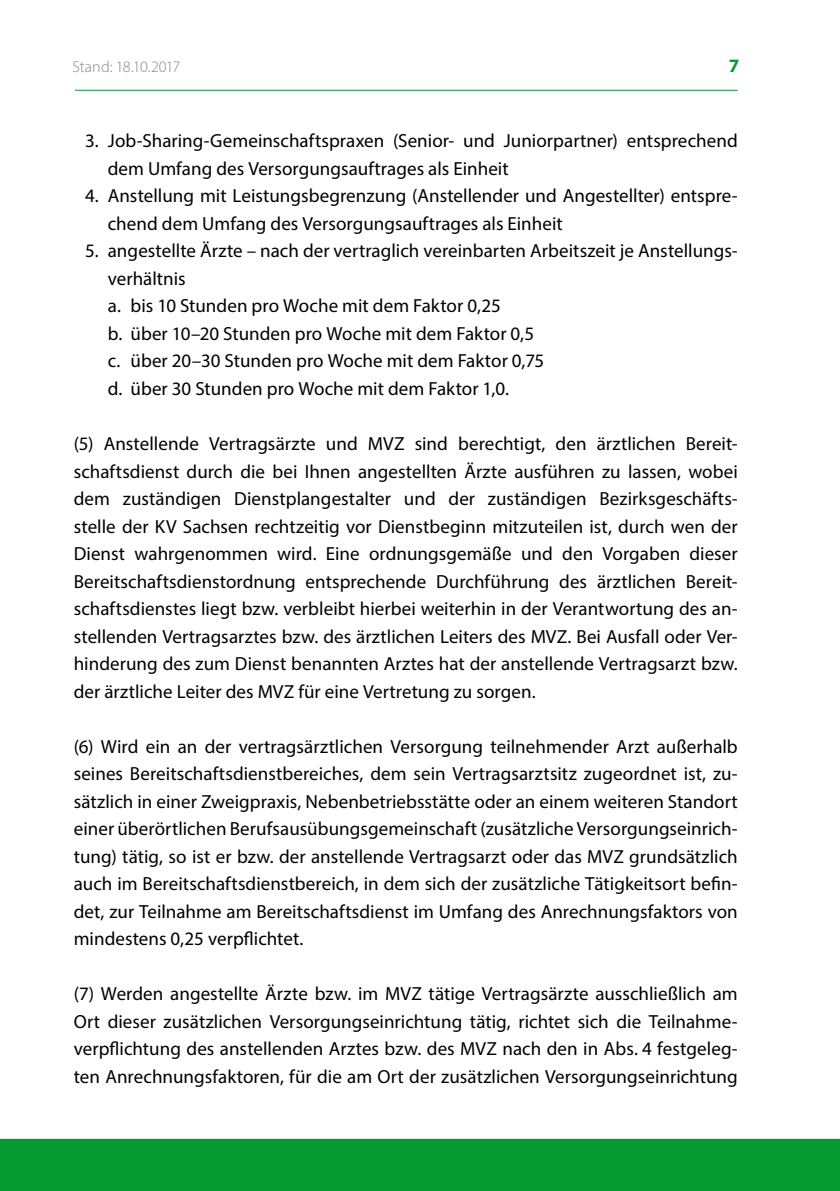
<style>
.page{position:relative;width:840px;height:1191px;background:#fff}
.page>*{position:absolute;margin:0;border:0;box-sizing:border-box;transform-origin:0 0}
.t1{font:19px/27.4px "Myriad Pro";color:#000}
.t2{font:700 19px "Myriad Pro";color:#069a31}
.t3{font:300 16px "Myriad Pro";letter-spacing:-.015em;color:#868786}
</style>
<div class="page">
<hr style="left:75px;top:90px;width:662px;height:1px;background:#069a31">
<div style="left:0;top:1138px;width:839px;height:53px;background:#069a31"></div>
<p class="t3" style="left:73px;top:57px;width:109px">Stand: 18.10.2017</p>
<p class="t2" style="left:728px;top:53px;width:12px">7</p>
<p class="t1" style="left:108px;top:127px;width:631px;text-indent:-23px">3. Job-Sharing-Gemeinschaftspraxen (Senior- und Juniorpartner) entsprechend dem Umfang des Versorgungsauftrages als Einheit</p>
<p class="t1" style="left:108px;top:182px;width:631px;text-indent:-23px">4. Anstellung mit Leistungsbegrenzung (Anstellender und Angestellter) entspre&shy;chend dem Umfang des Versorgungsauftrages als Einheit</p>
<p class="t1" style="left:108px;top:237px;width:631px;text-indent:-23px">5. angestellte Ärzte – nach der vertraglich vereinbarten Arbeitszeit je Anstellungs&shy;verhältnis<br>a. bis 10 Stunden pro Woche mit dem Faktor 0,25<br>b. über 10–20 Stunden pro Woche mit dem Faktor 0,5<br>c. über 20–30 Stunden pro Woche mit dem Faktor 0,75<br>d. über 30 Stunden pro Woche mit dem Faktor 1,0.</p>
<p class="t1" style="left:74px;top:429px;width:665px;text-align:justify">(5) Anstellende Vertragsärzte und MVZ sind berechtigt, den ärztlichen Bereit&shy;schaftsdienst durch die bei Ihnen angestellten Ärzte ausführen zu lassen, wobei dem zuständigen Dienstplangestalter und der zuständigen Bezirksgeschäfts&shy;stelle der KV Sachsen rechtzeitig vor Dienstbeginn mitzuteilen ist, durch wen der Dienst wahrgenommen wird. Eine ordnungsgemäße und den Vorgaben dieser Bereitschaftsdienstordnung entsprechende Durchführung des ärztlichen Bereit&shy;schaftsdienstes liegt bzw. verbleibt hierbei weiterhin in der Verantwortung des an&shy;stellenden Vertragsarztes bzw. des ärztlichen Leiters des MVZ. Bei Ausfall oder Ver&shy;hinderung des zum Dienst benannten Arztes hat der anstellende Vertragsarzt bzw. der ärztliche Leiter des MVZ für eine Vertretung zu sorgen.</p>
<p class="t1" style="left:74px;top:732px;width:665px;text-align:justify">(6) Wird ein an der vertragsärztlichen Versorgung teilnehmender Arzt außerhalb seines Bereitschaftsdienstbereiches, dem sein Vertragsarztsitz zugeordnet ist, zu&shy;sätzlich in einer Zweigpraxis, Nebenbetriebsstätte oder an einem weiteren Standort einer überörtlichen Berufsausübungsgemeinschaft (zusätzliche Versorgungseinrich&shy;tung) tätig, so ist er bzw. der anstellende Vertragsarzt oder das MVZ grundsätzlich auch im Bereitschaftsdienstbereich, in dem sich der zusätzliche Tätigkeitsort befin&shy;det, zur Teilnahme am Bereitschaftsdienst im Umfang des Anrechnungsfaktors von mindestens 0,25 verpflichtet.</p>
<p class="t1" style="left:74px;top:979px;width:665px;text-align:justify">(7) Werden angestellte Ärzte bzw. im MVZ tätige Vertragsärzte ausschließlich am Ort dieser zusätzlichen Versorgungseinrichtung tätig, richtet sich die Teilnahme&shy;verpflichtung des anstellenden Arztes bzw. des MVZ nach den in Abs. 4 festgeleg&shy;ten Anrechnungsfaktoren, für die am Ort der zusätzlichen Versorgungseinrichtung</p>
</div>
